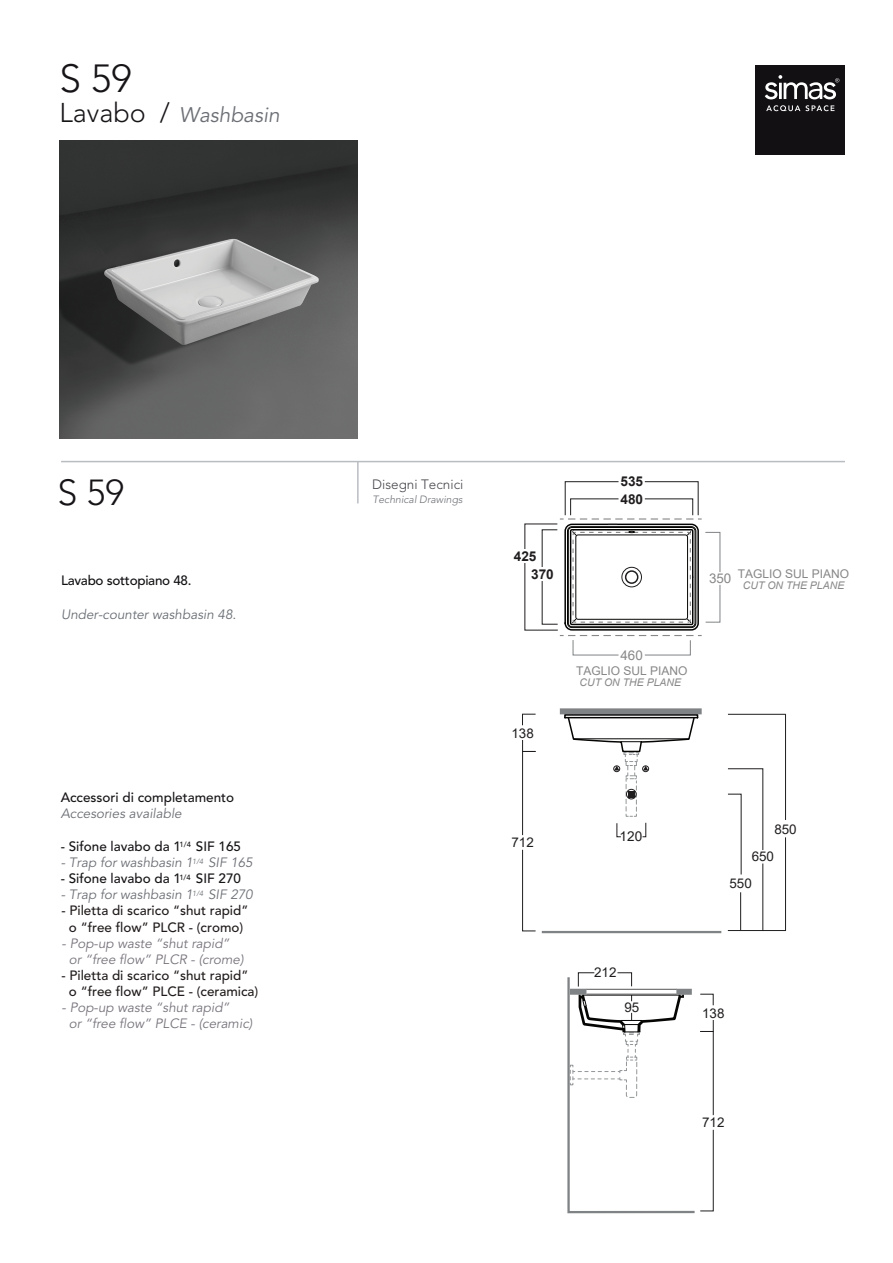
<style>
.page{position:relative;width:893px;height:1263px;background:#fff}
.page>*{position:absolute;margin:0;border:0;box-sizing:border-box;transform-origin:0 0}
.t1{font:300 39px "Avenir";color:#171417}
.t2{font:300 36px "Avenir";color:#171417}
.t3{font:italic 21px "Avenir";color:#6c6f75}
.t4{font:700 13.65px "Arial";color:#201d1e}
.t5{font:13.65px "Arial";color:#201d1e}
.t6{font:500 13.5px/16.2px "Avenir";color:#211c1b;text-align:center}
.t7{font:italic 13.5px/16.2px "Avenir";color:#78737c}
.t8{font:500 13.5px "Avenir";color:#171417}
.t9{font:italic 13.5px "Avenir";color:#6c6f75}
.t10{font:italic 13.5px "Avenir";color:#696e74}
.t11{font:500 13.5px "Avenir";letter-spacing:-.02em;color:#121013}
.t12{font:300 13.5px "Avenir";color:#46464c}
.t13{font:13.35px/26.5px "Arial";color:#201d1e}
.t14{font:13.35px "Arial";color:#888787}
.t15{font:12px "Arial";color:#888787}
.t16{font:italic 10.5px "Arial";color:#888787}
.t17{font:italic 300 10.5px "Avenir";color:#6c6f75}
.t18{font:500 7.5px "Avenir";color:#171417}
.t19{font:italic 7.5px "Avenir";color:#6c6f75}
.s1{font-weight:300;font-style:normal;font-size:27px;color:#171417}
</style>
<div class="page">
<hr style="left:61px;top:461px;width:784px;height:1px;background:#b9bcc1">
<hr style="left:357px;top:462px;width:2px;height:41px;background:#b9bcc1">
<div style="left:756px;top:66px;width:89px;height:89px;background:#121013"></div>
<svg style="left:765px;top:75px;width:74px;height:24px"></svg>
<svg style="left:766px;top:105px;width:68px;height:6px"></svg>
<hr style="left:522px;top:751px;width:1px;height:84px;background:#201d1e">
<svg style="left:522px;top:849px;width:14px;height:83px"></svg>
<svg style="left:522px;top:740px;width:14px;height:12px"></svg>
<svg style="left:522px;top:713px;width:14px;height:13px"></svg>
<hr style="left:542px;top:931px;width:179px;height:2px;background:#808385">
<svg style="left:727px;top:768px;width:59px;height:163px"></svg>
<hr style="left:785px;top:714px;width:1px;height:106px;background:#201d1e">
<div style="left:560px;top:708px;width:142px;height:6px;background:#808385"></div>
<hr style="left:728px;top:714px;width:58px;height:1px;background:#201d1e">
<svg style="left:563px;top:714px;width:136px;height:124px"></svg>
<div style="left:628px;top:791px;width:7px;height:7px;background:#201d1e"></div>
<div style="left:626px;top:789px;width:11px;height:10px;border:1px solid #201d1e;border-radius:50%"></div>
<svg style="left:524px;top:481px;width:197px;height:175px"></svg>
<svg style="left:567px;top:972px;width:147px;height:242px"></svg>
<hr style="left:574px;top:739px;width:115px;height:1px;background:#040503">
<img style="left:59px;top:141px;width:298px;height:297px">
<h1 class="t1" style="left:59px;top:63px;width:74px">S 59</h1>
<h3 class="t3" style="left:59px;top:106px;width:222px"><span class="s1">Lavabo /</span> Washbasin</h3>
<h2 class="t2" style="left:57px;top:477px;width:68px">S 59</h2>
<p class="t11" style="left:61px;top:575px;width:132px">Lavabo sottopiano 48.</p>
<p class="t10" style="left:61px;top:609px;width:177px">Under-counter washbasin 48.</p>
<p class="t8" style="left:61px;top:792px;width:175px">Accessori di completamento</p>
<p class="t9" style="left:61px;top:808px;width:123px">Accesories available</p>
<p class="t8" style="left:61px;top:841px;width:182px">- Sifone lavabo da 1 SIF 165</p>
<p class="t9" style="left:61px;top:857px;width:194px">- Trap for washbasin 1 SIF 165</p>
<p class="t8" style="left:61px;top:873px;width:182px">- Sifone lavabo da 1 SIF 270</p>
<p class="t9" style="left:61px;top:889px;width:194px">- Trap for washbasin 1 SIF 270</p>
<p class="t18" style="left:180px;top:841px;width:13px">1/4</p>
<p class="t19" style="left:192px;top:858px;width:13px">1/4</p>
<p class="t18" style="left:179px;top:874px;width:13px">1/4</p>
<p class="t19" style="left:192px;top:890px;width:13px">1/4</p>
<p class="t6" style="left:61px;top:904px;width:188px">- Piletta di scarico “shut rapid” o “free flow” PLCR - (cromo)</p>
<p class="t7" style="left:69px;top:936px;width:176px;text-indent:-7px">- Pop-up waste “shut rapid” or “free flow” PLCR - (crome)</p>
<p class="t6" style="left:69px;top:969px;width:191px;text-align:left;text-indent:-7px">- Piletta di scarico “shut rapid” o “free flow” PLCE - (ceramica)</p>
<p class="t7" style="left:69px;top:1001px;width:185px;text-indent:-7px">- Pop-up waste “shut rapid”<br>or “free flow” PLCE - (ceramic)</p>
<p class="t12" style="left:372px;top:479px;width:93px">Disegni Tecnici</p>
<p class="t17" style="left:372px;top:496px;width:92px">Technical Drawings</p>
<p class="t4" style="left:514px;top:548px;width:24px">425</p>
<p class="t4" style="left:531px;top:566px;width:24px">370</p>
<p class="t4" style="left:620px;top:474px;width:24px">535</p>
<p class="t4" style="left:620px;top:491px;width:24px">480</p>
<p class="t15" style="left:738px;top:568px;width:113px">TAGLIO SUL PIANO</p>
<p class="t16" style="left:743px;top:579px;width:103px">CUT ON THE PLANE</p>
<p class="t14" style="left:709px;top:571px;width:24px">350</p>
<p class="t13" style="left:511px;top:720px;width:24px">138</p>
<p class="t14" style="left:620px;top:648px;width:24px">460</p>
<p class="t15" style="left:576px;top:664px;width:113px">TAGLIO SUL PIANO</p>
<p class="t16" style="left:579px;top:676px;width:103px">CUT ON THE PLANE</p>
<p class="t13" style="left:511px;top:829px;width:24px">712</p>
<p class="t5" style="left:620px;top:829px;width:24px">120</p>
<p class="t13" style="left:594px;top:959px;width:24px">212</p>
<p class="t13" style="left:624px;top:994px;width:16px">95</p>
<p class="t13" style="left:774px;top:816px;width:24px">850</p>
<p class="t13" style="left:729px;top:843px;width:46px;text-indent:22px">650<br>550</p>
<p class="t13" style="left:702px;top:1000px;width:24px">138</p>
<p class="t13" style="left:702px;top:1109px;width:24px">712</p>
</div>
